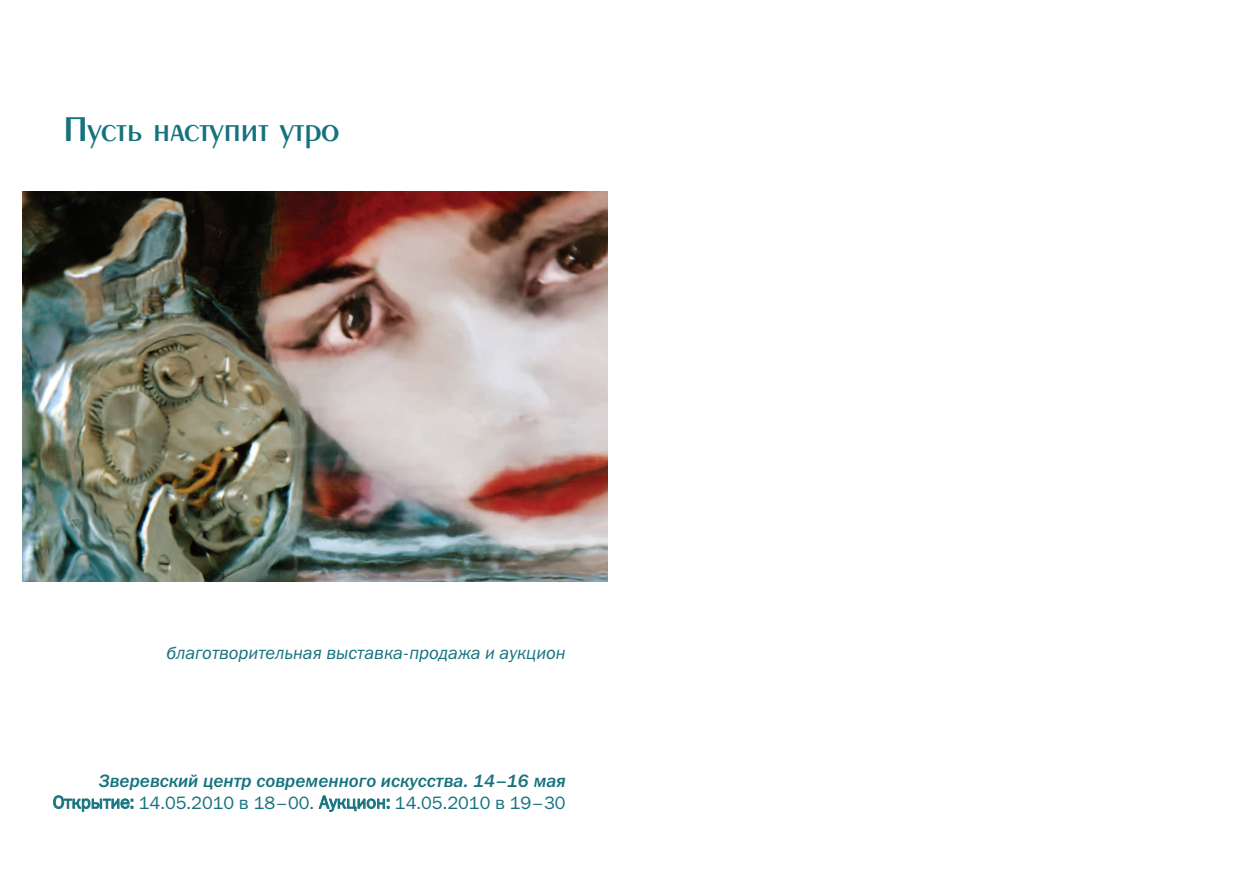
<style>
.page{position:relative;width:1259px;height:893px;background:#fff}
.page>*{position:absolute;margin:0;border:0;box-sizing:border-box;transform-origin:0 0}
.t1{font:36px "Penta Demi";color:#15727f}
.t2{font:18px "Franklin Gothic Book C";color:#15727f}
.t3{font:italic 18px "Franklin Gothic Medium C";color:#15727f}
.t4{font:italic 18px "Franklin Gothic Book C";color:#15727f}
</style>
<div class="page">
<img style="left:22px;top:192px;width:585px;height:390px">
<h1 class="t1" style="left:64px;top:108px;width:277px">Пусть наступит утро</h1>
<p class="t4" style="left:166px;top:642px;width:401px">благотворительная выставка-продажа и аукцион</p>
<p class="t3" style="left:99px;top:770px;width:468px">Зверевский центр современного искусства. 14–16 мая</p>
<p class="t2" style="left:53px;top:792px;width:514px">Открытие: 14.05.2010 в 18–00. Аукцион: 14.05.2010 в 19–30</p>
</div>
